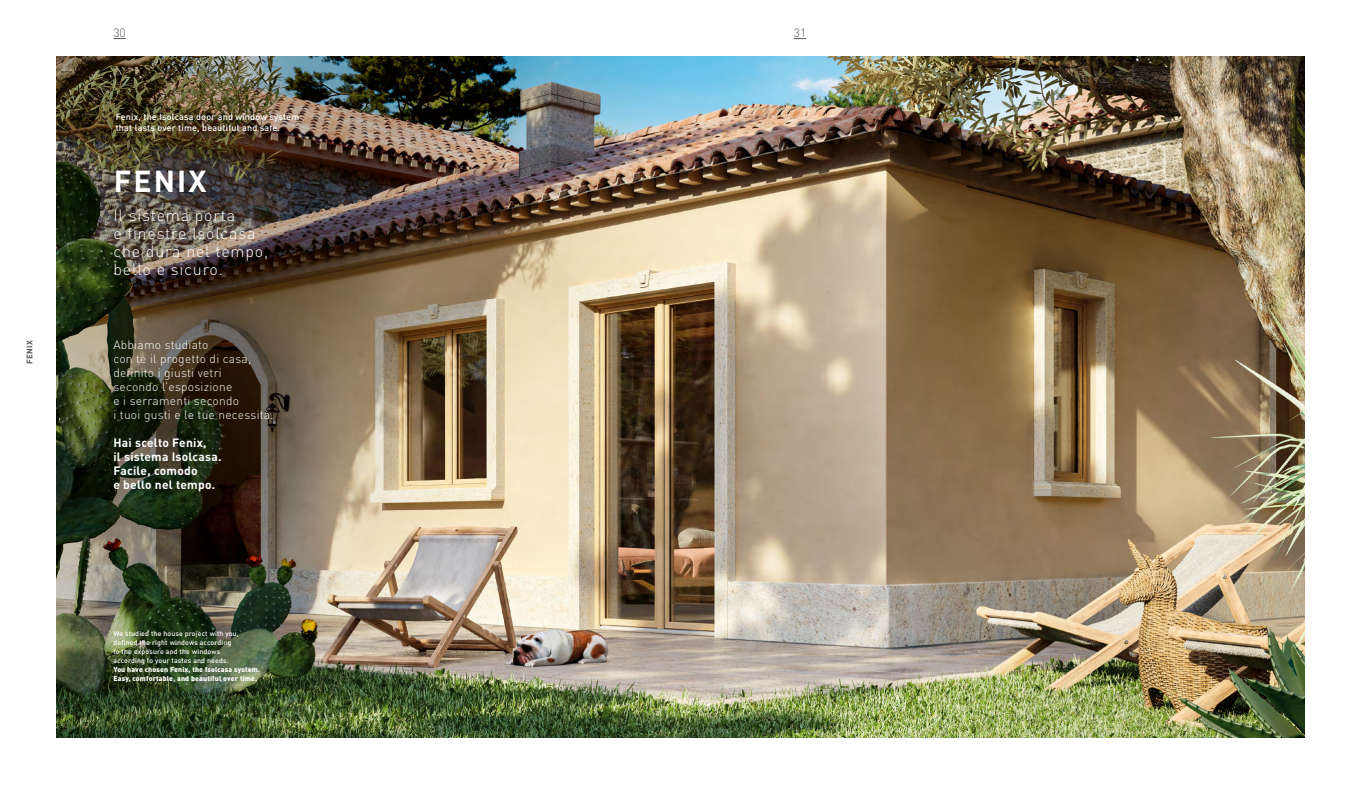
<style>
.page{position:relative;width:1361px;height:794px;background:#fff}
.page>*{position:absolute;margin:0;border:0;box-sizing:border-box;transform-origin:0 0}
.t1{font:700 30px "DIN Pro";letter-spacing:.07em;color:#fff}
.t2{font:300 16px/18px "DIN Pro";letter-spacing:.05em;color:#fff}
.t3{font:300 12px/14px "DIN Pro";letter-spacing:.02em;color:#fff}
.t4{font:700 12px/14px "DIN Pro";letter-spacing:.02em;color:#fff}
.t5{font:300 12px "DIN Pro";color:#575756}
.t6{font:500 9px/10.8px "DIN Pro";letter-spacing:.02em;color:#fff}
.t7{font:700 8px "DIN Pro";letter-spacing:.04em;color:#575756}
.t8{font:500 7px/9px "DIN Pro";letter-spacing:.02em;color:#fff}
.t9{font:900 7px/9px "DIN Pro";letter-spacing:.02em;color:#fff}
</style>
<div class="page">
<img style="left:57px;top:57px;width:1247px;height:680px">
<svg style="left:113px;top:38px;width:13px;height:1px"></svg>
<svg style="left:794px;top:38px;width:12px;height:1px"></svg>
<p class="t7" style="left:23px;top:364px;width:25px;rotate:-90deg">FENIX</p>
<p class="t5" style="left:113px;top:23px;width:14px">30</p>
<p class="t5" style="left:794px;top:23px;width:14px">31</p>
<p class="t6" style="left:116px;top:110px;width:185px">Fenix, the Isolcasa door and window system that lasts over time, beautiful and safe.</p>
<h1 class="t1" style="left:114px;top:156px;width:94px">FENIX</h1>
<h2 class="t2" style="left:113px;top:204px;width:156px">Il sistema porta<br>e finestre Isolcasa che dura nel tempo, bello e sicuro.</h2>
<p class="t3" style="left:113px;top:336px;width:162px">Abbiamo studiato<br>con te il progetto di casa, definito i giusti vetri<br>secondo l’esposizione<br>e i serramenti secondo<br>i tuoi gusti e le tue necessità.</p>
<p class="t4" style="left:113px;top:434px;width:110px">Hai scelto Fenix,<br>il sistema Isolcasa.<br>Facile, comodo<br>e bello nel tempo.</p>
<p class="t8" style="left:113px;top:628px;width:127px">We studied the house project with you, defined the right windows according to the exposure and the windows according to your tastes and needs.</p>
<p class="t9" style="left:113px;top:663px;width:148px">You have chosen Fenix, the Isolcasa system.<br>Easy, comfortable, and beautiful over time.</p>
</div>
